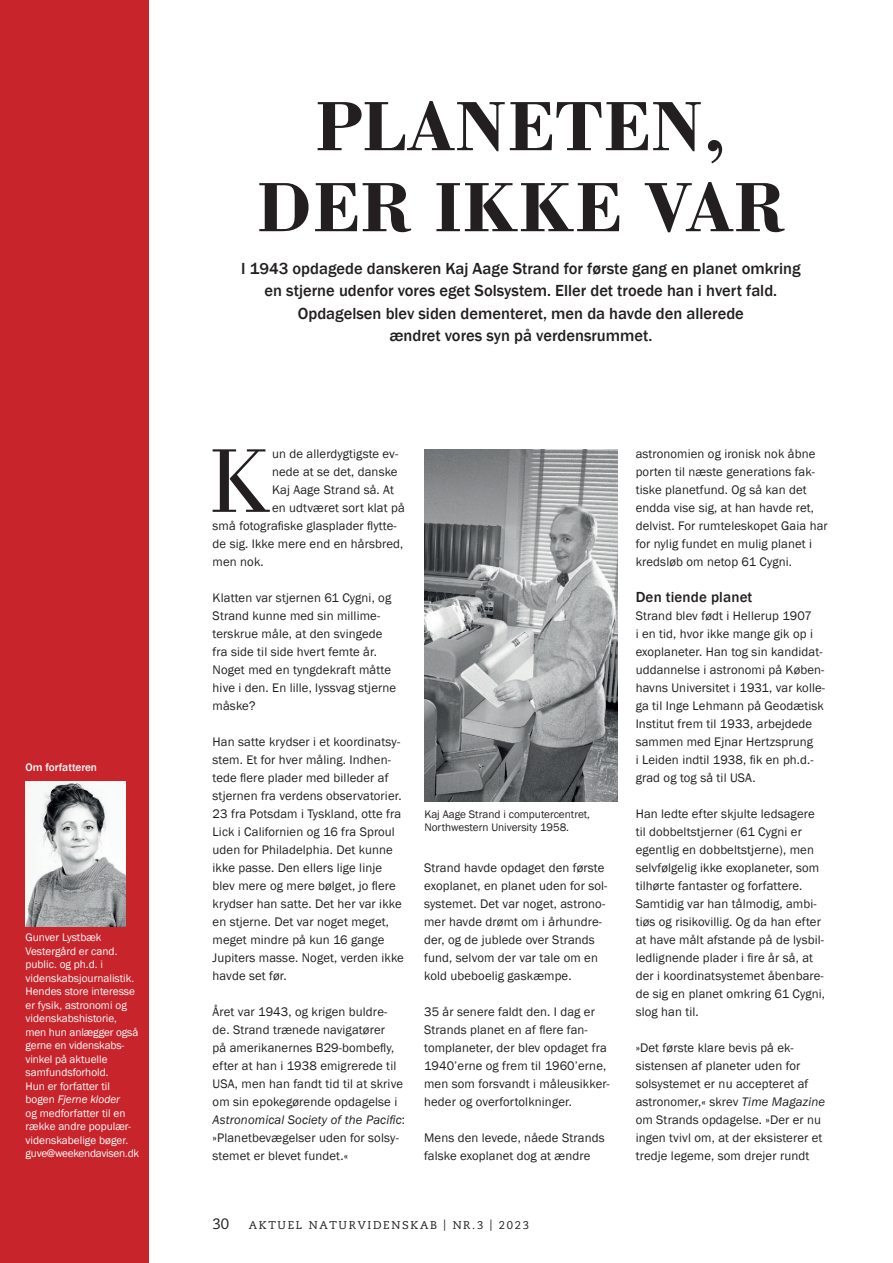
<style>
.page{position:relative;width:893px;height:1263px;background:#fff}
.page>*{position:absolute;margin:0;border:0;box-sizing:border-box;transform-origin:0 0}
.t1{font:93.6px "Bodoni Std";color:#231f20}
.t2{font:700 72px/81px "Bodoni Std";color:#231f20;text-align:center}
.t3{font:500 16.5px/22.5px "Franklin Gothic";color:#231f20;text-align:center}
.t4{font:500 15px "Franklin Gothic";letter-spacing:.01em;color:#231f20}
.t5{font:15px "Caecilia";color:#231f20}
.t6{font:12.75px/18px "Franklin Gothic";letter-spacing:.01em;color:#231f20}
.t7{font:11.25px/13.5px "Franklin Gothic";color:#fff}
.t8{font:11.25px/13.5px "Franklin Gothic";color:#231f20}
.t9{font:11.25px "Caecilia";letter-spacing:.15em;color:#231f20}
.t10{font:500 11.25px "Franklin Gothic";color:#fff}
.s1{font-style:italic}
</style>
<div class="page">
<div style="left:0;top:0;width:149px;height:1263px;background:#c8242b"></div>
<img style="left:26px;top:781px;width:100px;height:145px">
<img style="left:424px;top:450px;width:194px;height:352px">
<p class="t10" style="left:26px;top:760px;width:73px">Om forfatteren</p>
<p class="t7" style="left:26px;top:931px;width:115px">Gunver Lystbæk<br>Vestergård er cand. public. og ph.d. i videnskabsjournalistik.<br>Hendes store interesse er fysik, astronomi og videnskabshistorie, men hun anlægger også gerne en videnskabs&shy;vinkel på aktuelle samfundsforhold.<br>Hun er forfatter til bogen <span class="s1">Fjerne kloder<br></span>og medforfatter til en række andre populær&shy;videnskabelige bøger. guve@weekendavisen.dk</p>
<h2 class="t2" style="left:256px;top:84px;width:531px">PLANETEN,<br>DER IKKE VAR</h2>
<p class="t3" style="left:241px;top:257px;width:561px">I 1943 opdagede danskeren Kaj Aage Strand for første gang en planet omkring en stjerne udenfor vores eget Solsystem. Eller det troede han i hvert fald.<br>Opdagelsen blev siden dementeret, men da havde den allerede<br>ændret vores syn på verdensrummet.</p>
<h1 class="t1" style="left:209px;top:429px;width:64px">K</h1>
<p class="t6" style="left:272px;top:445px;width:128px">un de allerdygtigste ev-</p>
<p class="t6" style="left:272px;top:463px;width:127px">nede at se det, danske</p>
<p class="t6" style="left:272px;top:481px;width:123px">Kaj Aage Strand så. At</p>
<p class="t6" style="left:272px;top:499px;width:134px">en udtværet sort klat på</p>
<p class="t6" style="left:213px;top:517px;width:186px">små fotografiske glasplader flytte-</p>
<p class="t6" style="left:213px;top:535px;width:192px">de sig. Ikke mere end en hårsbred,</p>
<p class="t6" style="left:213px;top:553px;width:53px">men nok.</p>
<p class="t6" style="left:213px;top:589px;width:185px">Klatten var stjernen 61 Cygni, og<br>Strand kunne med sin millime&shy;terskrue måle, at den svingede fra side til side hvert femte år.<br>Noget med en tyngdekraft måtte hive i den. En lille, lyssvag stjerne måske?</p>
<p class="t6" style="left:213px;top:733px;width:193px">Han satte krydser i et koordinatsy&shy;stem. Et for hver måling. Indhen&shy;tede flere plader med billeder af stjernen fra verdens observatorier.<br>23 fra Potsdam i Tyskland, otte fra<br>Lick i Californien og 16 fra Sproul uden for Philadelphia. Det kunne ikke passe. Den ellers lige linje blev mere og mere bølget, jo flere krydser han satte. Det her var ikke en stjerne. Det var noget meget, meget mindre på kun 16 gange<br>Jupiters masse. Noget, verden ikke havde set før.</p>
<p class="t6" style="left:213px;top:1003px;width:194px">Året var 1943, og krigen buldre&shy;de. Strand trænede navigatører<br>på amerikanernes B29-bombefly, efter at han i 1938 emigrerede til<br>USA, men han fandt tid til at skrive om sin epokegørende opdagelse i<br><span class="s1">Astronomical Society of the Pacific</span>: »Planetbevægelser uden for solsy&shy;stemet er blevet fundet.«</p>
<p class="t8" style="left:424px;top:808px;width:167px">Kaj Aage Strand i computercentret,<br>Northwestern University 1958.</p>
<p class="t6" style="left:424px;top:859px;width:185px">Strand havde opdaget den første exoplanet, en planet uden for sol&shy;systemet. Det var noget, astrono&shy;mer havde drømt om i århundre&shy;der, og de jublede over Strands fund, selvom der var tale om en kold ubeboelig gaskæmpe.</p>
<p class="t6" style="left:424px;top:1003px;width:187px">35 år senere faldt den. I dag er<br>Strands planet en af flere fan&shy;tomplaneter, der blev opdaget fra<br>1940’erne og frem til 1960’erne, men som forsvandt i måleusikker&shy;heder og overfortolkninger.</p>
<p class="t6" style="left:424px;top:1129px;width:182px">Mens den levede, nåede Strands falske exoplanet dog at ændre</p>
<p class="t5" style="left:213px;top:1215px;width:18px">30</p>
<p class="t9" style="left:249px;top:1218px;width:282px">AKTUEL NATURVIDENSKAB | NR.3 | 2023</p>
<p class="t6" style="left:636px;top:445px;width:194px">astronomien og ironisk nok åbne porten til næste generations fak&shy;tiske planetfund. Og så kan det endda vise sig, at han havde ret, delvist. For rumteleskopet Gaia har for nylig fundet en mulig planet i kredsløb om netop 61 Cygni.</p>
<p class="t4" style="left:636px;top:588px;width:118px">Den tiende planet</p>
<p class="t6" style="left:636px;top:607px;width:191px">Strand blev født i Hellerup 1907<br>i en tid, hvor ikke mange gik op i exoplaneter. Han tog sin kandidat&shy;uddannelse i astronomi på Køben&shy;havns Universitet i 1931, var kolle&shy;ga til Inge Lehmann på Geodætisk<br>Institut frem til 1933, arbejdede sammen med Ejnar Hertzsprung<br>i Leiden indtil 1938, fik en ph.d.- grad og tog så til USA.</p>
<p class="t6" style="left:636px;top:805px;width:191px">Han ledte efter skjulte ledsagere til dobbeltstjerner (61 Cygni er egentlig en dobbeltstjerne), men selvfølgelig ikke exoplaneter, som tilhørte fantaster og forfattere.<br>Samtidig var han tålmodig, ambi&shy;tiøs og risikovillig. Og da han efter at have målt afstande på de lysbil&shy;ledlignende plader i fire år så, at der i koordinatsystemet åbenbare&shy;de sig en planet omkring 61 Cygni, slog han til.</p>
<p class="t6" style="left:636px;top:1039px;width:191px">»Det første klare bevis på ek&shy;sistensen af planeter uden for solsystemet er nu accepteret af astronomer,« skrev <span class="s1">Time Magazine </span>om Strands opdagelse. »Der er nu ingen tvivl om, at der eksisterer et tredje legeme, som drejer rundt</p>
</div>
